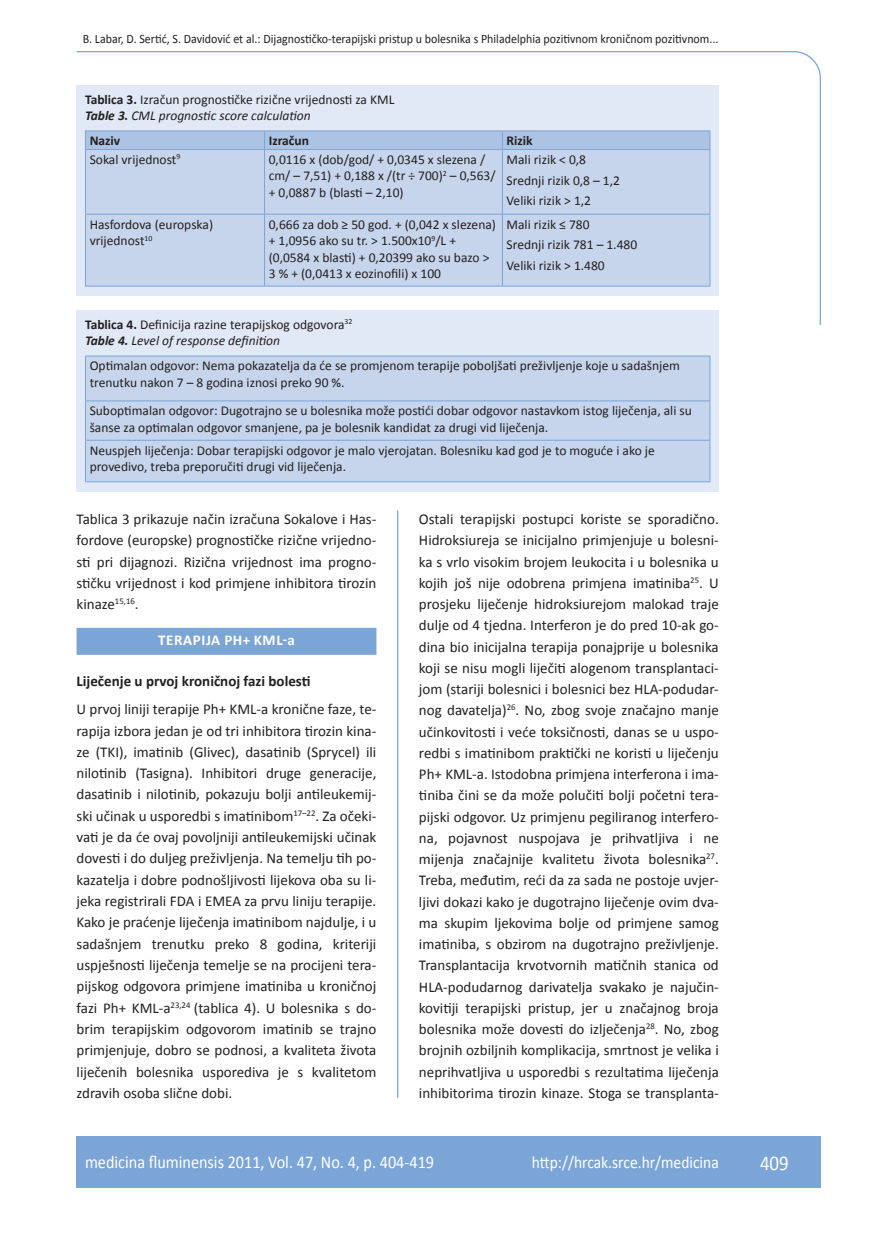
<style>
.page{position:relative;width:872px;height:1234px;background:#fff}
.page>*{position:absolute;margin:0;border:0;box-sizing:border-box;transform-origin:0 0}
.t1{font:21px "Calibri";color:#fff;scale:.9 1}
.t2{font:18px "Calibri";color:#fff;scale:.9 1}
.t3{font:17.25px "Calibri";color:#fff;scale:.9 1}
.osnovni_tekst{font:15px/21.3px "Calibri";color:#231f20;text-align:justify}
.podnaslov{font:700 15px "Calibri";color:#231f20}
.naslov_ruler{font:700 15px "Calibri";letter-spacing:.04em;color:#fff}
.tablica{font:13.5px/16.5px "Calibri";color:#231f20}
.potpis_slika{font:13.5px/16.5px "Calibri";color:#231f20}
.tablica-2{font:700 13.5px "Calibri";color:#231f20}
.glava{font:12.75px "Calibri";color:#231f20;scale:.94 1}
.s1{font-weight:700}
.s2{font-weight:700;font-style:italic}
.s3{font-style:italic}
</style>
<div class="page">
<svg style="left:76px;top:51px;width:745px;height:275px"></svg>
<hr style="left:397px;top:510px;width:1px;height:587px;background:#7ca5d7">
<div style="left:77px;top:1135px;width:744px;height:51px;background:#7ca5d7"></div>
<div style="left:77px;top:85px;width:642px;height:210px;background:#e1e9f6"></div>
<div style="left:86px;top:150px;width:623px;height:136px;background:#c6d5ec"></div>
<hr style="left:85px;top:130px;width:179px;height:1px;background:#7ca5d7">
<hr style="left:264px;top:130px;width:238px;height:1px;background:#7ca5d7">
<hr style="left:502px;top:130px;width:208px;height:1px;background:#7ca5d7">
<div style="left:85px;top:131px;width:625px;height:18px;background:#adc3e4"></div>
<hr style="left:85px;top:149px;width:179px;height:1px;background:#7ca5d7">
<hr style="left:85px;top:150px;width:1px;height:64px;background:#7ca5d7">
<hr style="left:264px;top:149px;width:238px;height:1px;background:#7ca5d7">
<hr style="left:264px;top:150px;width:1px;height:64px;background:#7ca5d7">
<hr style="left:502px;top:149px;width:208px;height:1px;background:#7ca5d7">
<hr style="left:502px;top:150px;width:1px;height:64px;background:#7ca5d7">
<hr style="left:709px;top:150px;width:1px;height:64px;background:#7ca5d7">
<hr style="left:85px;top:214px;width:179px;height:1px;background:#7ca5d7">
<hr style="left:85px;top:214px;width:1px;height:72px;background:#7ca5d7">
<hr style="left:264px;top:214px;width:238px;height:1px;background:#7ca5d7">
<hr style="left:264px;top:214px;width:1px;height:72px;background:#7ca5d7">
<hr style="left:502px;top:214px;width:208px;height:1px;background:#7ca5d7">
<hr style="left:502px;top:214px;width:1px;height:72px;background:#7ca5d7">
<hr style="left:709px;top:214px;width:1px;height:72px;background:#7ca5d7">
<hr style="left:85px;top:286px;width:179px;height:1px;background:#7ca5d7">
<hr style="left:264px;top:286px;width:238px;height:1px;background:#7ca5d7">
<hr style="left:502px;top:286px;width:208px;height:1px;background:#7ca5d7">
<div style="left:77px;top:310px;width:642px;height:181px;background:#e1e9f6"></div>
<div style="left:86px;top:356px;width:623px;height:125px;background:#c6d5ec"></div>
<hr style="left:85px;top:355px;width:625px;height:1px;background:#7ca5d7">
<hr style="left:85px;top:356px;width:1px;height:44px;background:#7ca5d7">
<hr style="left:709px;top:356px;width:1px;height:44px;background:#7ca5d7">
<hr style="left:85px;top:400px;width:625px;height:1px;background:#7ca5d7">
<hr style="left:85px;top:401px;width:1px;height:39px;background:#7ca5d7">
<hr style="left:709px;top:401px;width:1px;height:39px;background:#7ca5d7">
<hr style="left:85px;top:440px;width:625px;height:1px;background:#7ca5d7">
<hr style="left:85px;top:440px;width:1px;height:41px;background:#7ca5d7">
<hr style="left:709px;top:440px;width:1px;height:41px;background:#7ca5d7">
<hr style="left:85px;top:481px;width:625px;height:1px;background:#7ca5d7">
<div style="left:77px;top:627px;width:299px;height:27px;background:#7ca5d7"></div>
<p class="glava" style="left:83px;top:30px;width:678px">B. Labar, D. Sertić, S. Davidović et al.: Dijagnostičko-terapijski pristup u bolesnika s Philadelphia pozitivnom kroničnom pozitivnom...</p>
<p class="potpis_slika" style="left:85px;top:90px;width:311px"><span class="s1">Tablica 3.</span> Izračun prognostičke rizične vrijednosti za KML<br><span class="s2">Table 3.</span> <span class="s3">CML prognostic score calculation</span></p>
<p class="tablica-2" style="left:90px;top:132px;width:32px">Naziv</p>
<p class="tablica-2" style="left:269px;top:132px;width:42px">Izračun</p>
<p class="tablica-2" style="left:506px;top:132px;width:28px">Rizik</p>
<p class="tablica" style="left:90px;top:150px;width:92px">Sokal vrijednost<sup>9</sup></p>
<p class="tablica" style="left:269px;top:150px;width:228px">0,0116 x (dob/god/ + 0,0345 x slezena / cm/ – 7,51) + 0,188 x /(tr ÷ 700)<sup>2</sup> – 0,563/ + 0,0887 b (blasti – 2,10)</p>
<p class="tablica" style="left:506px;top:150px;width:81px">Mali rizik &lt; 0,8</p>
<p class="tablica" style="left:506px;top:171px;width:115px">Srednji rizik 0,8 – 1,2</p>
<p class="tablica" style="left:506px;top:192px;width:86px">Veliki rizik &gt; 1,2</p>
<p class="tablica" style="left:90px;top:215px;width:125px">Hasfordova (europska) vrijednost<sup>10</sup></p>
<p class="tablica" style="left:269px;top:215px;width:229px">0,666 za dob ≥ 50 god. + (0,042 x slezena) + 1,0956 ako su tr. &gt; 1.500x10<sup>9</sup>/L + (0,0584 x blasti) + 0,20399 ako su bazo &gt; 3 % + (0,0413 x eozinofili) x 100</p>
<p class="tablica" style="left:506px;top:215px;width:84px">Mali rizik ≤ 780</p>
<p class="tablica" style="left:506px;top:236px;width:132px">Srednji rizik 781 – 1.480</p>
<p class="tablica" style="left:506px;top:257px;width:100px">Veliki rizik &gt; 1.480</p>
<p class="potpis_slika" style="left:85px;top:315px;width:269px"><span class="s1">Tablica 4.</span> Definicija razine terapijskog odgovora<sup>32<br></sup><span class="s2">Table 4.</span> <span class="s3">Level of response definition</span></p>
<p class="tablica" style="left:90px;top:357px;width:592px">Optimalan odgovor: Nema pokazatelja da će se promjenom terapije poboljšati preživljenje koje u sadašnjem trenutku nakon 7 – 8 godina iznosi preko 90 %.</p>
<p class="tablica" style="left:90px;top:402px;width:603px">Suboptimalan odgovor: Dugotrajno se u bolesnika može postići dobar odgovor nastavkom istog liječenja, ali su šanse za optimalan odgovor smanjene, pa je bolesnik kandidat za drugi vid liječenja.</p>
<p class="tablica" style="left:90px;top:441px;width:566px">Neuspjeh liječenja: Dobar terapijski odgovor je malo vjerojatan. Bolesniku kad god je to moguće i ako je provedivo, treba preporučiti drugi vid liječenja.</p>
<p class="osnovni_tekst" style="left:77px;top:507px;width:301px">Tablica 3 prikazuje način izračuna Sokalove i Has&shy;fordove (europske) prognostičke rizične vrijedno&shy;sti pri dijagnozi. Rizična vrijednost ima progno&shy;stičku vrijednost i kod primjene inhibitora tirozin kinaze<sup>15,16</sup>.</p>
<p class="naslov_ruler" style="left:158px;top:630px;width:138px">TERAPIJA PH+ KML-a</p>
<p class="podnaslov" style="left:77px;top:671px;width:235px">Liječenje u prvoj kroničnoj fazi bolesti</p>
<p class="osnovni_tekst" style="left:77px;top:697px;width:301px">U prvoj liniji terapije Ph+ KML-a kronične faze, te&shy;rapija izbora jedan je od tri inhibitora tirozin kina&shy;ze (TKI), imatinib (Glivec), dasatinib (Sprycel) ili nilotinib (Tasigna). Inhibitori druge generacije, dasatinib i nilotinib, pokazuju bolji antileukemij&shy;ski učinak u usporedbi s imatinibom<sup>17–22</sup>. Za očeki&shy;vati je da će ovaj povoljniji antileukemijski učinak dovesti i do duljeg preživljenja. Na temelju tih po&shy;kazatelja i dobre podnošljivosti lijekova oba su li&shy;jeka registrirali FDA i EMEA za prvu liniju terapije.<br>Kako je praćenje liječenja imatinibom najdulje, i u sadašnjem trenutku preko 8 godina, kriteriji uspješnosti liječenja temelje se na procijeni tera&shy;pijskog odgovora primjene imatiniba u kroničnoj fazi Ph+ KML-a<sup>23,24</sup> (tablica 4). U bolesnika s do&shy;brim terapijskim odgovorom imatinib se trajno primjenjuje, dobro se podnosi, a kvaliteta života liječenih bolesnika usporediva je s kvalitetom zdravih osoba slične dobi.</p>
<p class="osnovni_tekst" style="left:419px;top:507px;width:301px">Ostali terapijski postupci koriste se sporadično.<br>Hidroksiureja se inicijalno primjenjuje u bolesni&shy;ka s vrlo visokim brojem leukocita i u bolesnika u kojih još nije odobrena primjena imatiniba<sup>25</sup>. U prosjeku liječenje hidroksiurejom malokad traje dulje od 4 tjedna. Interferon je do pred 10-ak go&shy;dina bio inicijalna terapija ponajprije u bolesnika koji se nisu mogli liječiti alogenom transplantaci&shy;jom (stariji bolesnici i bolesnici bez HLA-podudar&shy;nog davatelja)<sup>26</sup>. No, zbog svoje značajno manje učinkovitosti i veće toksičnosti, danas se u uspo&shy;redbi s imatinibom praktički ne koristi u liječenju Ph+ KML-a. Istodobna primjena interferona i ima&shy;tiniba čini se da može polučiti bolji početni tera&shy;pijski odgovor. Uz primjenu pegiliranog interfero&shy;na, pojavnost nuspojava je prihvatljiva i ne mijenja značajnije kvalitetu života bolesnika<sup>27</sup>.<br>Treba, međutim, reći da za sada ne postoje uvjer&shy;ljivi dokazi kako je dugotrajno liječenje ovim dva&shy;ma skupim ljekovima bolje od primjene samog imatiniba, s obzirom na dugotrajno preživljenje.<br>Transplantacija krvotvornih matičnih stanica od HLA-podudarnog darivatelja svakako je najučin&shy;kovitiji terapijski pristup, jer u značajnog broja bolesnika može dovesti do izlječenja<sup>28</sup>. No, zbog brojnih ozbiljnih komplikacija, smrtnost je velika i neprihvatljiva u usporedbi s rezultatima liječenja inhibitorima tirozin kinaze. Stoga se transplanta-</p>
<p class="t2" style="left:85px;top:1150px;width:389px">medicina fluminensis 2011, Vol. 47, No. 4, p. 404-419</p>
<p class="t3" style="left:532px;top:1151px;width:209px">http://hrcak.srce.hr/medicina</p>
<p class="t1" style="left:760px;top:1149px;width:33px">409</p>
</div>
